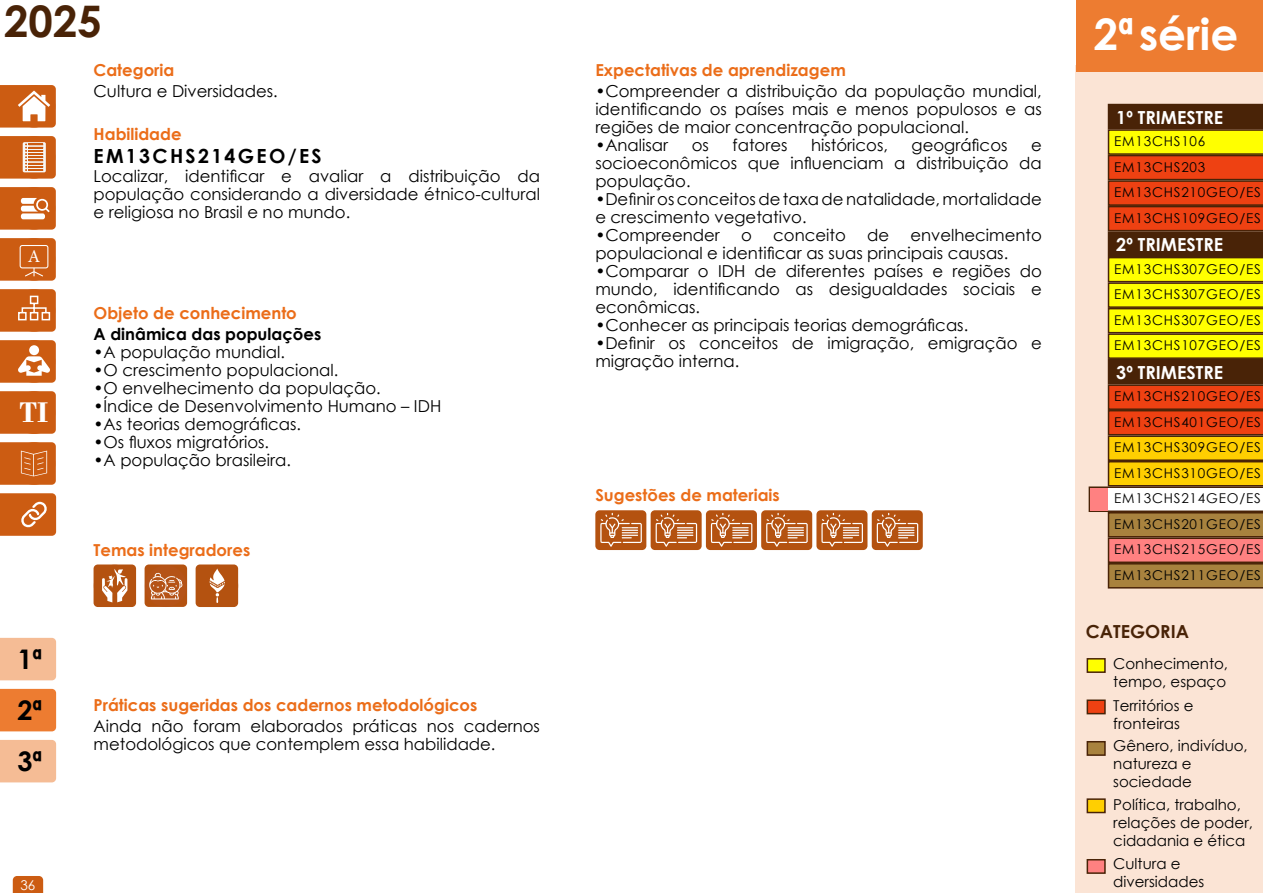
<style>
.page{position:relative;width:1263px;height:893px;background:#fff}
.page>*{position:absolute;margin:0;border:0;box-sizing:border-box;transform-origin:0 0}
.t1{font:700 43.5px "Century Gothic";color:#fff}
.t2{font:700 43.5px "Century Gothic";color:#492307}
.t3{font:700 29.85px "Bodoni";color:#fff}
.t4{font:700 27px/51px "Century Gothic";color:#000;text-align:justify}
.t5{font:700 19.5px "Century Gothic";letter-spacing:.12em;color:#000}
.t6{font:700 18px "Century Gothic";color:#fff}
.t7{font:700 18px "Century Gothic";color:#492307}
.t8{font:18px "Minion Pro";color:#fff}
.t9{font:16.5px/18px "Century Gothic";color:#000;text-align:justify}
.t10{font:700 16.5px "Century Gothic";color:#eb6d19}
.t11{font:700 16.5px "Century Gothic";color:#000}
.t12{font:15px/18px "Century Gothic";color:#000}
.t13{font:13.5px/25.5px "Century Gothic";letter-spacing:.06em;color:#000;text-align:justify}
.t14{font:13.5px "Century Gothic";color:#fff}
</style>
<div class="page">
<div style="left:1075px;top:65px;width:188px;height:828px;background:#fbe4d5"></div>
<div style="left:1076px;top:0;width:187px;height:72px;background:#ed7c31"></div>
<svg style="left:0;top:85px;width:56px;height:43px"></svg>
<svg style="left:0;top:136px;width:56px;height:43px;background:#d37739"></svg>
<svg style="left:0;top:187px;width:56px;height:43px;background:#d47639"></svg>
<svg style="left:0;top:238px;width:56px;height:43px;background:#cf6722"></svg>
<svg style="left:0;top:289px;width:56px;height:43px;background:#d16d2c"></svg>
<svg style="left:0;top:340px;width:56px;height:43px;background:#d5793c"></svg>
<svg style="left:0;top:391px;width:56px;height:43px"></svg>
<div style="left:13px;top:391px;width:42px;height:43px;background:#cc5c12;border-radius:50%"></div>
<svg style="left:0;top:442px;width:56px;height:43px;background:#cf6620"></svg>
<svg style="left:0;top:493px;width:56px;height:43px;background:#d06b28"></svg>
<div style="left:0;top:638px;width:56px;height:42px;background:#f5bc95"></div>
<div style="left:0;top:689px;width:56px;height:42px;background:#ed7c31"></div>
<div style="left:0;top:740px;width:56px;height:42px;background:#f5bc95"></div>
<svg style="left:13px;top:876px;width:30px;height:17px"></svg>
<div style="left:1086px;top:658px;width:20px;height:15px;background:#ff0;border:2px solid #492307"></div>
<div style="left:1086px;top:699px;width:20px;height:15px;background:#ee4112;border:2px solid #492307"></div>
<div style="left:1086px;top:798px;width:20px;height:15px;background:#ffcf01;border:2px solid #492307"></div>
<div style="left:1086px;top:741px;width:20px;height:15px;background:#a8823e;border:2px solid #492307"></div>
<div style="left:1086px;top:859px;width:20px;height:15px;background:#ff8181;border:2px solid #492307"></div>
<div style="left:94px;top:564px;width:42px;height:43px;background:#b45210;border-radius:4px"></div>
<svg style="left:102px;top:569px;width:25px;height:33px"></svg>
<div style="left:196px;top:564px;width:42px;height:43px;background:#b45210;border-radius:4px"></div>
<svg style="left:209px;top:569px;width:16px;height:34px"></svg>
<div style="left:145px;top:564px;width:42px;height:43px;background:#b45210;border-radius:4px"></div>
<div style="left:145px;top:565px;width:42px;height:42px;background:#b55317;border-radius:50%"></div>
<svg style="left:149px;top:572px;width:33px;height:28px"></svg>
<svg style="left:1089px;top:104px;width:174px;height:485px;background:#ca8e32"></svg>
<div style="left:1090px;top:488px;width:18px;height:22px;background:#ff8181"></div>
<div style="left:595px;top:510px;width:51px;height:40px;background:#b45210;border-radius:4px"></div>
<svg style="left:600px;top:513px;width:42px;height:34px"></svg>
<div style="left:651px;top:510px;width:51px;height:40px;background:#b45210;border-radius:4px"></div>
<svg style="left:656px;top:513px;width:41px;height:34px"></svg>
<div style="left:706px;top:510px;width:51px;height:40px;background:#b45210;border-radius:4px"></div>
<svg style="left:711px;top:513px;width:41px;height:34px"></svg>
<div style="left:761px;top:510px;width:51px;height:40px;background:#b45210;border-radius:4px"></div>
<svg style="left:766px;top:513px;width:42px;height:34px"></svg>
<div style="left:816px;top:510px;width:51px;height:40px;background:#b45210;border-radius:4px"></div>
<svg style="left:821px;top:513px;width:42px;height:34px"></svg>
<div style="left:872px;top:510px;width:51px;height:40px;background:#b45210;border-radius:4px"></div>
<svg style="left:877px;top:513px;width:41px;height:34px"></svg>
<h1 class="t2" style="left:4px;top:-12px;width:99px">2025</h1>
<h1 class="t1" style="left:1094px;top:1px;width:146px">2ª série</h1>
<p class="t8" style="left:28px;top:244px;width:14px">A</p>
<h2 class="t3" style="left:19px;top:395px;width:30px">TI</h2>
<h3 class="t4" style="left:17px;top:633px;width:26px">1ª 2ª 3ª</h3>
<p class="t14" style="left:20px;top:875px;width:16px">36</p>
<p class="t10" style="left:94px;top:58px;width:82px">Categoria</p>
<p class="t9" style="left:94px;top:82px;width:186px">Cultura e Diversidades.</p>
<p class="t10" style="left:94px;top:121px;width:90px">Habilidade</p>
<p class="t9" style="left:94px;top:167px;width:448px">Localizar, identificar e avaliar a distribuição da população considerando a diversidade étnico-cultural e religiosa no Brasil e no mundo.</p>
<p class="t5" style="left:94px;top:142px;width:230px">EM13CHS214GEO/ES</p>
<p class="t10" style="left:94px;top:300px;width:205px">Objeto de conhecimento</p>
<p class="t11" style="left:94px;top:321px;width:229px">A dinâmica das populações</p>
<p class="t9" style="left:94px;top:343px;width:193px">•A população mundial.</p>
<p class="t9" style="left:94px;top:361px;width:246px">•O crescimento populacional.</p>
<p class="t9" style="left:94px;top:379px;width:289px">•O envelhecimento da população.</p>
<p class="t9" style="left:94px;top:397px;width:349px">•Índice de Desenvolvimento Humano – IDH</p>
<p class="t9" style="left:94px;top:415px;width:209px">•As teorias demográficas.</p>
<p class="t9" style="left:94px;top:433px;width:177px">•Os fluxos migratórios.</p>
<p class="t9" style="left:94px;top:451px;width:199px">•A população brasileira.</p>
<p class="t10" style="left:94px;top:537px;width:158px">Temas integradores</p>
<p class="t10" style="left:94px;top:692px;width:385px">Práticas sugeridas dos cadernos metodológicos</p>
<p class="t9" style="left:94px;top:716px;width:448px">Ainda não foram elaborados práticas nos cadernos metodológicos que contemplem essa habilidade.</p>
<p class="t10" style="left:595px;top:58px;width:252px">Expectativas de aprendizagem</p>
<p class="t9" style="left:595px;top:82px;width:448px">•Compreender a distribuição da população mundial, identificando os países mais e menos populosos e as regiões de maior concentração populacional.</p>
<p class="t9" style="left:595px;top:136px;width:74px">•Analisar</p>
<p class="t9" style="left:692px;top:136px;width:19px">os</p>
<p class="t9" style="left:732px;top:136px;width:56px">fatores</p>
<p class="t9" style="left:811px;top:136px;width:78px">históricos,</p>
<p class="t9" style="left:912px;top:136px;width:97px">geográficos</p>
<p class="t9" style="left:595px;top:136px;width:448px;text-indent:436px">e socioeconômicos que influenciam a distribuição da população.</p>
<p class="t9" style="left:595px;top:190px;width:448px">•Definir os conceitos de taxa de natalidade, mortalidade e crescimento vegetativo.</p>
<p class="t9" style="left:595px;top:226px;width:126px">•Compreender</p>
<p class="t9" style="left:741px;top:226px;width:12px">o</p>
<p class="t9" style="left:773px;top:226px;width:74px">conceito</p>
<p class="t9" style="left:867px;top:226px;width:24px">de</p>
<p class="t9" style="left:595px;top:226px;width:448px;text-indent:315px">envelhecimento populacional e identificar as suas principais causas.</p>
<p class="t9" style="left:595px;top:262px;width:448px">•Comparar o IDH de diferentes países e regiões do mundo, identificando as desigualdades sociais e econômicas.</p>
<p class="t9" style="left:595px;top:316px;width:374px">•Conhecer as principais teorias demográficas.</p>
<p class="t9" style="left:595px;top:334px;width:448px">•Definir os conceitos de imigração, emigração e migração interna.</p>
<p class="t10" style="left:595px;top:483px;width:186px">Sugestões de materiais</p>
<p class="t6" style="left:1116px;top:104px;width:108px">1º TRIMESTRE</p>
<p class="t13" style="left:1114px;top:128px;width:148px;text-align:left">EM13CHS106<br>EM13CHS203<br>EM13CHS210GEO/ES<br>EM13CHS109GEO/ES</p>
<p class="t13" style="left:1114px;top:256px;width:148px">EM13CHS307GEO/ES EM13CHS307GEO/ES EM13CHS307GEO/ES EM13CHS107GEO/ES</p>
<p class="t13" style="left:1114px;top:383px;width:148px">EM13CHS210GEO/ES EM13CHS401GEO/ES EM13CHS309GEO/ES EM13CHS310GEO/ES EM13CHS214GEO/ES EM13CHS201GEO/ES EM13CHS215GEO/ES EM13CHS211GEO/ES</p>
<p class="t6" style="left:1116px;top:231px;width:108px">2º TRIMESTRE</p>
<p class="t6" style="left:1116px;top:359px;width:108px">3º TRIMESTRE</p>
<p class="t7" style="left:1086px;top:618px;width:105px">CATEGORIA</p>
<p class="t12" style="left:1113px;top:655px;width:116px">Conhecimento, tempo, espaço</p>
<p class="t12" style="left:1113px;top:696px;width:82px">Territórios e fronteiras</p>
<p class="t12" style="left:1113px;top:736px;width:136px">Gênero, indivíduo, natureza e sociedade</p>
<p class="t12" style="left:1113px;top:795px;width:141px">Política, trabalho, relações de poder, cidadania e ética</p>
<p class="t12" style="left:1113px;top:854px;width:93px">Cultura e diversidades</p>
</div>
